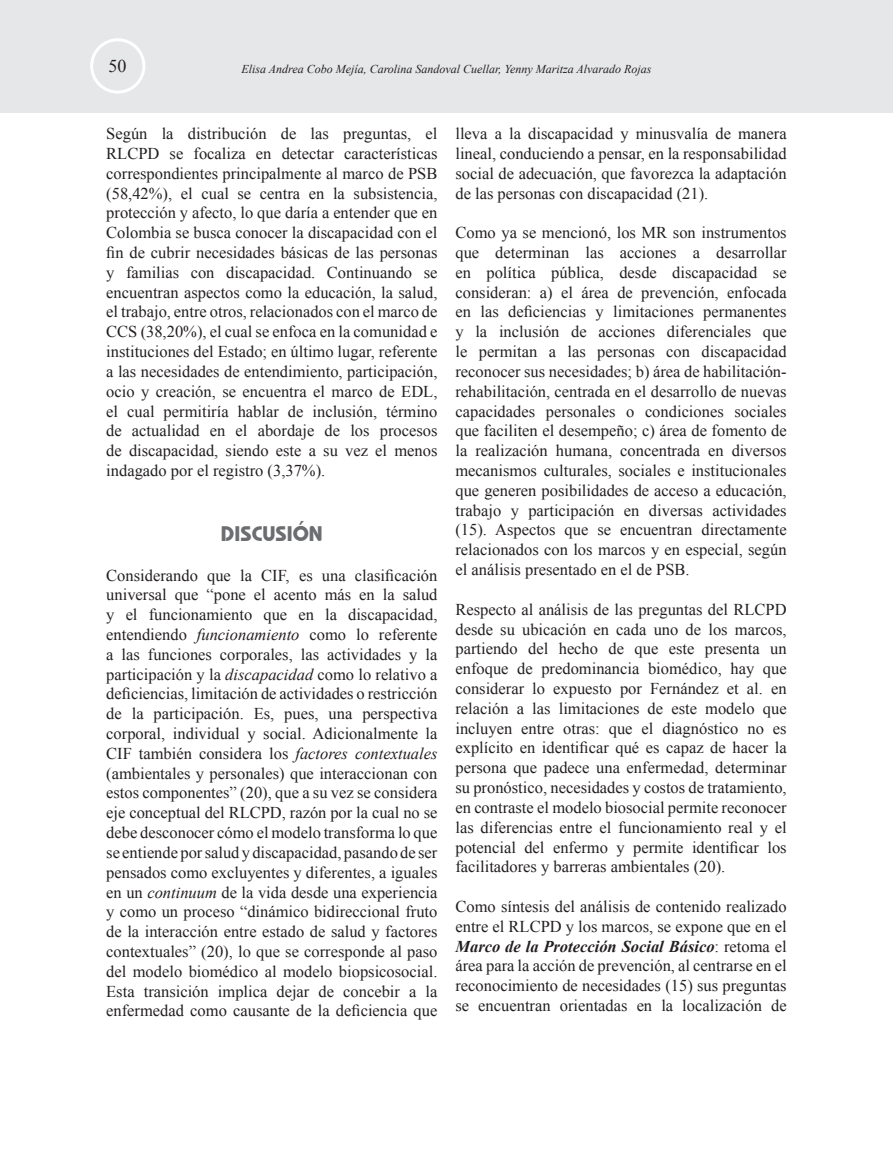
<style>
.page{position:relative;width:893px;height:1149px;background:#fff}
.page>*{position:absolute;margin:0;border:0;box-sizing:border-box;transform-origin:0 0}
.t1{font:700 21px "Bauhaus IT Cby BT";color:#6c6d70}
.t2{font:18px "Times New Roman";color:#231f20}
.t3{font:16.5px/19.8px "Times New Roman";color:#231f20;text-align:justify}
.t4{font:italic 12px "Times New Roman";color:#231f20}
.s1{font-style:italic}
.s2{font-weight:700;font-style:italic}
</style>
<div class="page">
<div style="left:0;top:0;width:893px;height:113px;background:#e6e7e9"></div>
<div style="left:90px;top:38px;width:55px;height:56px;border:3px solid #fff;border-radius:50%"></div>
<p class="t2" style="left:109px;top:54px;width:19px">50</p>
<p class="t4" style="left:241px;top:61px;width:412px">Elisa Andrea Cobo Mejía, Carolina Sandoval Cuellar, Yenny Maritza Alvarado Rojas</p>
<p class="t3" style="left:106px;top:123px;width:333px">Según la distribución de las preguntas, el RLCPD se focaliza en detectar características correspondientes principalmente al marco de PSB (58,42%), el cual se centra en la subsistencia, protección y afecto, lo que daría a entender que en Colombia se busca conocer la discapacidad con el fin de cubrir necesidades básicas de las personas y familias con discapacidad. Continuando se encuentran aspectos como la educación, la salud, el trabajo, entre otros, relacionados con el marco de CCS (38,20%), el cual se enfoca en la comunidad e instituciones del Estado; en último lugar, referente a las necesidades de entendimiento, participación, ocio y creación, se encuentra el marco de EDL, el cual permitiría hablar de inclusión, término de actualidad en el abordaje de los procesos de discapacidad, siendo este a su vez el menos indagado por el registro (3,37%).</p>
<p class="t1" style="left:221px;top:520px;width:103px">DISCUSIÓN</p>
<p class="t3" style="left:106px;top:564px;width:333px">Considerando que la CIF, es una clasificación universal que “pone el acento más en la salud y el funcionamiento que en la discapacidad, entendiendo <span class="s1">funcionamiento</span> como lo referente a las funciones corporales, las actividades y la participación y la <span class="s1">discapacidad</span> como lo relativo a deficiencias, limitación de actividades o restricción de la participación. Es, pues, una perspectiva corporal, individual y social. Adicionalmente la CIF también considera los <span class="s1">factores contextuales </span>(ambientales y personales) que interaccionan con estos componentes” (20), que a su vez se considera eje conceptual del RLCPD, razón por la cual no se debe desconocer cómo el modelo transforma lo que se entiende por salud y discapacidad, pasando de ser pensados como excluyentes y diferentes, a iguales en un <span class="s1">continuum</span> de la vida desde una experiencia y como un proceso “dinámico bidireccional fruto de la interacción entre estado de salud y factores contextuales” (20), lo que se corresponde al paso del modelo biomédico al modelo biopsicosocial.<br>Esta transición implica dejar de concebir a la enfermedad como causante de la deficiencia que</p>
<p class="t3" style="left:455px;top:123px;width:333px">lleva a la discapacidad y minusvalía de manera lineal, conduciendo a pensar, en la responsabilidad social de adecuación, que favorezca la adaptación de las personas con discapacidad (21).</p>
<p class="t3" style="left:455px;top:222px;width:333px">Como ya se mencionó, los MR son instrumentos que determinan las acciones a desarrollar en política pública, desde discapacidad se consideran: a) el área de prevención, enfocada en las deficiencias y limitaciones permanentes y la inclusión de acciones diferenciales que le permitan a las personas con discapacidad reconocer sus necesidades; b) área de habilitación&shy;rehabilitación, centrada en el desarrollo de nuevas capacidades personales o condiciones sociales que faciliten el desempeño; c) área de fomento de la realización humana, concentrada en diversos mecanismos culturales, sociales e institucionales que generen posibilidades de acceso a educación, trabajo y participación en diversas actividades (15). Aspectos que se encuentran directamente relacionados con los marcos y en especial, según el análisis presentado en el de PSB.</p>
<p class="t3" style="left:455px;top:599px;width:333px">Respecto al análisis de las preguntas del RLCPD desde su ubicación en cada uno de los marcos, partiendo del hecho de que este presenta un enfoque de predominancia biomédico, hay que considerar lo expuesto por Fernández et al. en relación a las limitaciones de este modelo que incluyen entre otras: que el diagnóstico no es explícito en identificar qué es capaz de hacer la persona que padece una enfermedad, determinar su pronóstico, necesidades y costos de tratamiento, en contraste el modelo biosocial permite reconocer las diferencias entre el funcionamiento real y el potencial del enfermo y permite identificar los facilitadores y barreras ambientales (20).</p>
<p class="t3" style="left:455px;top:896px;width:333px">Como síntesis del análisis de contenido realizado entre el RLCPD y los marcos, se expone que en el <span class="s2">Marco de la Protección Social Básico</span>: retoma el área para la acción de prevención, al centrarse en el reconocimiento de necesidades (15) sus preguntas se encuentran orientadas en la localización de</p>
</div>
